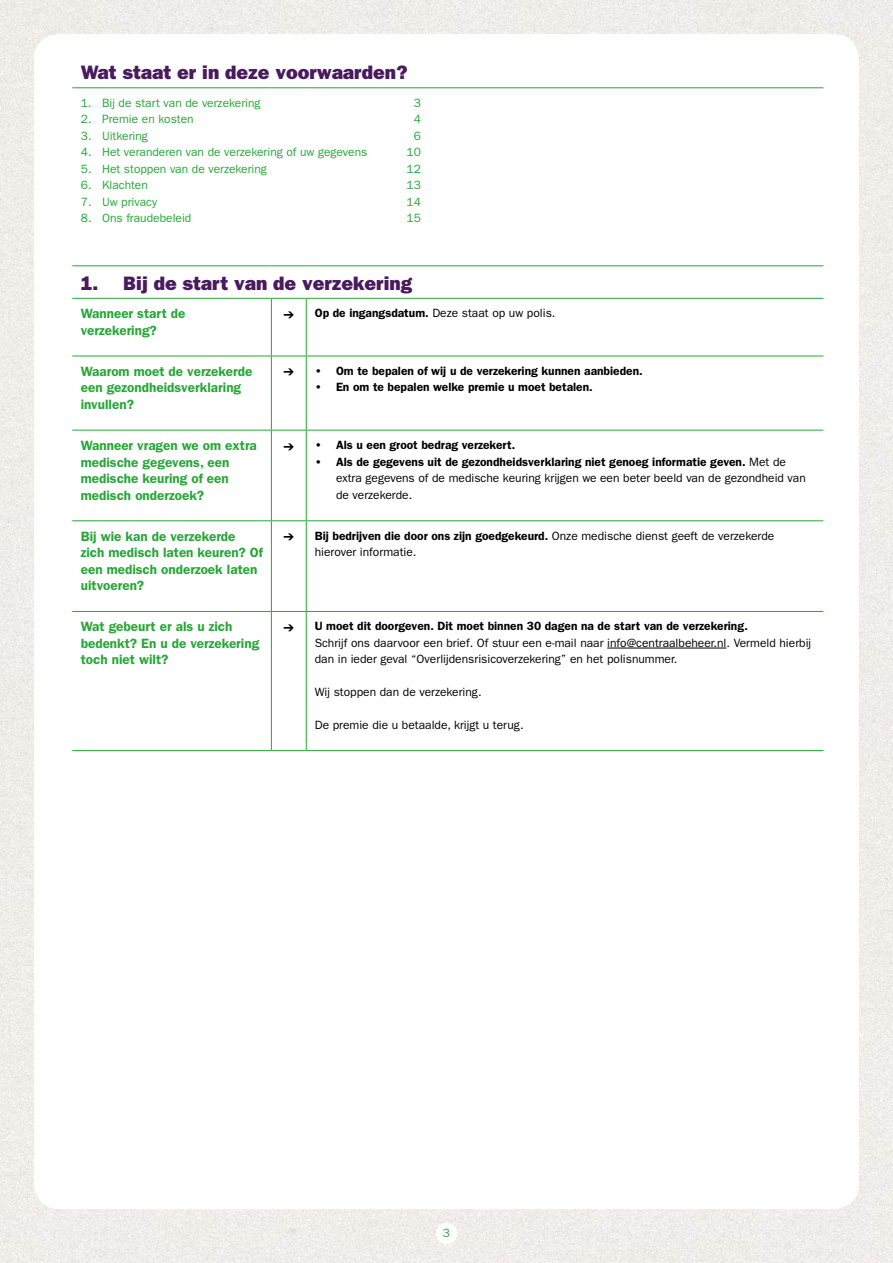
<style>
.page{position:relative;width:893px;height:1263px;background:#fff}
.page>*{position:absolute;margin:0;border:0;box-sizing:border-box;transform-origin:0 0}
.t1{font:19.5px "ITC Franklin Gothic Std Hvy";color:#4a1a5f}
.t2{font:600 13.5px/16.5px "ITC Franklin Gothic Std";color:#27a737}
.t3{font:12px/16.5px "ITC Franklin Gothic Std";color:#000}
.t4{font:12px "ITC Franklin Gothic Std";color:#27a737}
.t5{font:600 12px "ITC Franklin Gothic Std";color:#000}
.s1{font-weight:600}
</style>
<div class="page">
<img style="left:0;top:0;width:893px;height:1263px">
<div style="left:34px;top:34px;width:825px;height:1175px;background:#fff;border-radius:26px"></div>
<div style="left:436px;top:1222px;width:21px;height:22px;background:#fff;border-radius:50%"></div>
<hr style="left:72px;top:87px;width:199px;height:1px;background:#27a737">
<hr style="left:271px;top:87px;width:35px;height:1px;background:#27a737">
<hr style="left:306px;top:87px;width:517px;height:1px;background:#27a737">
<hr style="left:72px;top:298px;width:199px;height:1px;background:#27a737">
<hr style="left:271px;top:298px;width:35px;height:1px;background:#27a737">
<hr style="left:271px;top:299px;width:1px;height:57px;background:#27a737">
<hr style="left:306px;top:298px;width:517px;height:1px;background:#27a737">
<hr style="left:306px;top:299px;width:1px;height:57px;background:#27a737">
<hr style="left:72px;top:356px;width:199px;height:1px;background:#27a737">
<hr style="left:271px;top:356px;width:35px;height:1px;background:#27a737">
<hr style="left:271px;top:356px;width:1px;height:74px;background:#27a737">
<hr style="left:306px;top:356px;width:517px;height:1px;background:#27a737">
<hr style="left:306px;top:356px;width:1px;height:74px;background:#27a737">
<hr style="left:72px;top:430px;width:199px;height:1px;background:#27a737">
<hr style="left:271px;top:430px;width:35px;height:1px;background:#27a737">
<hr style="left:271px;top:430px;width:1px;height:90px;background:#27a737">
<hr style="left:306px;top:430px;width:517px;height:1px;background:#27a737">
<hr style="left:306px;top:430px;width:1px;height:90px;background:#27a737">
<hr style="left:72px;top:520px;width:199px;height:1px;background:#27a737">
<hr style="left:271px;top:520px;width:35px;height:1px;background:#27a737">
<hr style="left:271px;top:521px;width:1px;height:90px;background:#27a737">
<hr style="left:306px;top:520px;width:517px;height:1px;background:#27a737">
<hr style="left:306px;top:521px;width:1px;height:90px;background:#27a737">
<hr style="left:72px;top:611px;width:199px;height:1px;background:#27a737">
<hr style="left:271px;top:611px;width:35px;height:1px;background:#27a737">
<hr style="left:271px;top:612px;width:1px;height:138px;background:#27a737">
<hr style="left:306px;top:611px;width:517px;height:1px;background:#27a737">
<hr style="left:306px;top:612px;width:1px;height:138px;background:#27a737">
<hr style="left:72px;top:265px;width:199px;height:1px;background:#27a737">
<hr style="left:271px;top:265px;width:35px;height:1px;background:#27a737">
<hr style="left:306px;top:265px;width:517px;height:1px;background:#27a737">
<hr style="left:72px;top:750px;width:199px;height:1px;background:#27a737">
<hr style="left:271px;top:750px;width:35px;height:1px;background:#27a737">
<hr style="left:306px;top:750px;width:517px;height:1px;background:#27a737">
<hr style="left:607px;top:648px;width:119px;height:1px;background:#000">
<h1 class="t1" style="left:81px;top:61px;width:328px">Wat staat er in deze voorwaarden?</h1>
<p class="t4" style="left:81px;top:96px;width:181px">1. Bij de start van de verzekering</p>
<p class="t4" style="left:414px;top:96px;width:9px">3</p>
<p class="t4" style="left:81px;top:112px;width:114px">2. Premie en kosten</p>
<p class="t4" style="left:414px;top:112px;width:9px">4</p>
<p class="t4" style="left:81px;top:129px;width:69px">3. Uitkering</p>
<p class="t4" style="left:414px;top:129px;width:9px">6</p>
<p class="t4" style="left:81px;top:145px;width:288px">4. Het veranderen van de verzekering of uw gegevens</p>
<p class="t4" style="left:407px;top:145px;width:16px">10</p>
<p class="t4" style="left:81px;top:162px;width:188px">5. Het stoppen van de verzekering</p>
<p class="t4" style="left:407px;top:162px;width:16px">12</p>
<p class="t4" style="left:81px;top:178px;width:69px">6. Klachten</p>
<p class="t4" style="left:407px;top:178px;width:16px">13</p>
<p class="t4" style="left:81px;top:195px;width:78px">7. Uw privacy</p>
<p class="t4" style="left:407px;top:195px;width:16px">14</p>
<p class="t4" style="left:81px;top:211px;width:112px">8. Ons fraudebeleid</p>
<p class="t4" style="left:407px;top:211px;width:16px">15</p>
<h1 class="t1" style="left:81px;top:272px;width:333px">1. Bij de start van de verzekering</h1>
<p class="t2" style="left:81px;top:305px;width:106px">Wanneer start de verzekering?</p>
<p class="t3" style="left:283px;top:305px;width:274px">➔ <span class="s1">Op de ingangsdatum.</span> Deze staat op uw polis.</p>
<p class="t2" style="left:81px;top:363px;width:173px">Waarom moet de verzekerde een gezondheidsverklaring invullen?</p>
<p class="t5" style="left:283px;top:364px;width:361px">➔ • Om te bepalen of wij u de verzekering kunnen aanbieden.</p>
<p class="t5" style="left:315px;top:380px;width:280px">• En om te bepalen welke premie u moet betalen.</p>
<p class="t2" style="left:81px;top:437px;width:178px">Wanneer vragen we om extra medische gegevens, een medische keuring of een medisch onderzoek?</p>
<p class="t5" style="left:283px;top:438px;width:233px">➔ • Als u een groot bedrag verzekert.</p>
<p class="t3" style="left:336px;top:453px;width:471px;text-indent:-21px"><span class="s1">• Als de gegevens uit de gezondheidsverklaring niet genoeg informatie geven.</span> Met de extra gegevens of de medische keuring krijgen we een beter beeld van de gezondheid van de verzekerde.</p>
<p class="t2" style="left:81px;top:528px;width:184px">Bij wie kan de verzekerde<br>zich medisch laten keuren? Of een medisch onderzoek laten uitvoeren?</p>
<p class="t3" style="left:315px;top:527px;width:461px;text-indent:-31px">➔ <span class="s1">Bij bedrijven die door ons zijn goedgekeurd.</span> Onze medische dienst geeft de verzekerde hierover informatie.</p>
<p class="t2" style="left:81px;top:618px;width:180px">Wat gebeurt er als u zich bedenkt? En u de verzekering toch niet wilt?</p>
<p class="t3" style="left:315px;top:618px;width:498px;text-indent:-31px">➔ <span class="s1">U moet dit doorgeven. Dit moet binnen 30 dagen na de start van de verzekering.<br></span>Schrijf ons daarvoor een brief. Of stuur een e-mail naar info@centraalbeheer.nl. Vermeld hierbij dan in ieder geval “Overlijdensrisicoverzekering” en het polisnummer.</p>
<p class="t3" style="left:315px;top:684px;width:168px">Wij stoppen dan de verzekering.</p>
<p class="t3" style="left:315px;top:717px;width:210px">De premie die u betaalde, krijgt u terug.</p>
<p class="t4" style="left:443px;top:1226px;width:9px">3</p>
</div>
